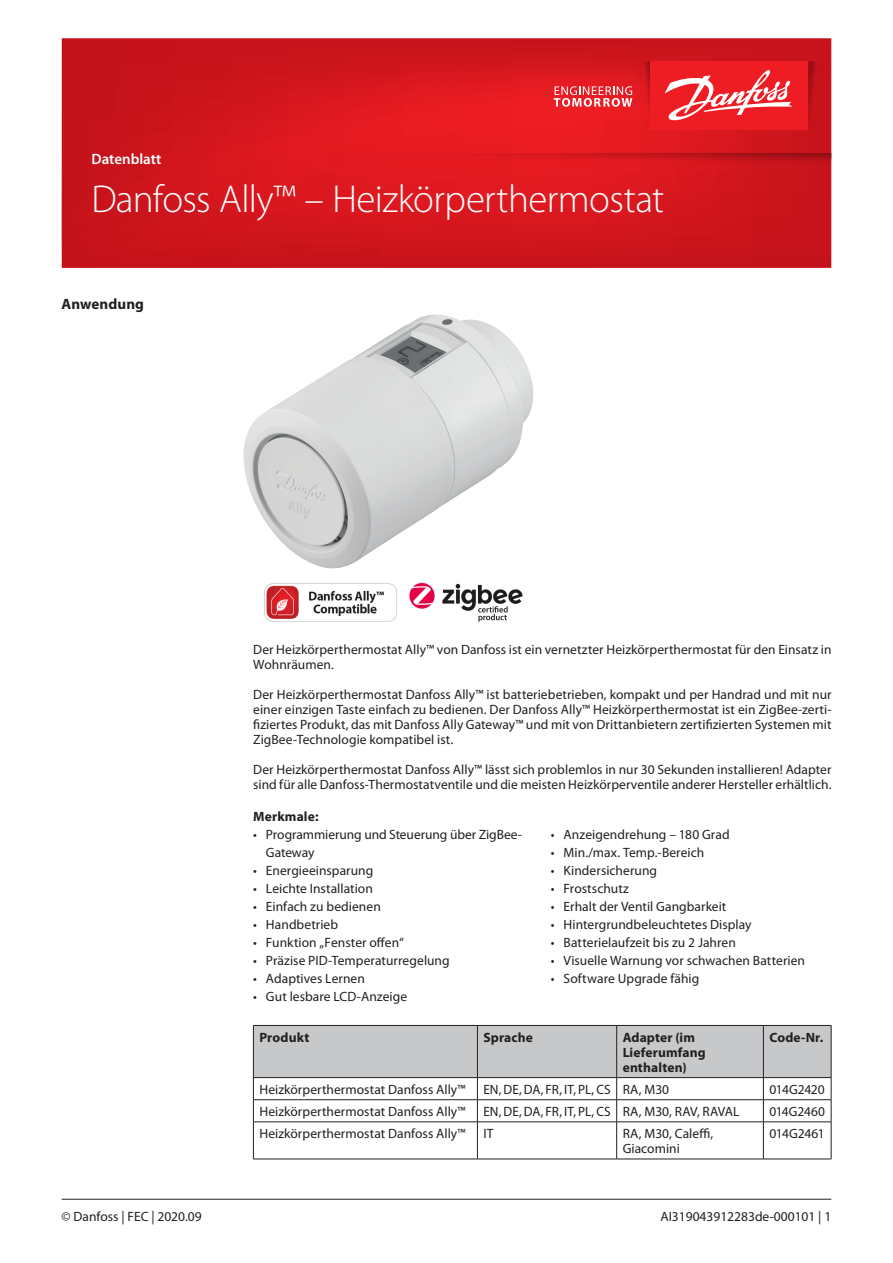
<style>
.page{position:relative;width:893px;height:1263px;background:#fff}
.page>*{position:absolute;margin:0;border:0;box-sizing:border-box;transform-origin:0 0}
.t1{font:300 39px "Myriad Pro";letter-spacing:-.015em;color:#fff}
.t2{font:600 15px "Myriad Pro";color:#fff}
.Body_copy{font:700 15px "Myriad Pro";letter-spacing:.005em;color:#231f20}
.Body_copy-2{font:13.5px/15px "Myriad Pro";letter-spacing:.005em;color:#231f20}
.Body_copy-3{font:700 13.5px/15px "Myriad Pro";letter-spacing:.01em;color:#231f20}
.Body_copy-4{font:13.5px "Myriad Pro";letter-spacing:-.025em;color:#231f20}
</style>
<div class="page">
<hr style="left:62px;top:1199px;width:769px;height:1px;background:#231f20">
<svg style="left:62px;top:38px;width:769px;height:230px;background:#d3161d"></svg>
<svg style="left:808px;top:61px;width:13px;height:69px"></svg>
<svg style="left:638px;top:61px;width:12px;height:69px"></svg>
<div style="left:650px;top:61px;width:158px;height:69px;background:#ee1d23"></div>
<svg style="left:554px;top:86px;width:78px;height:21px;background:#f0696d"></svg>
<svg style="left:664px;top:70px;width:129px;height:51px"></svg>
<svg style="left:334px;top:153px;width:497px;height:13px;background:#d4171d"></svg>
<img style="left:243px;top:314px;width:290px;height:255px">
<img style="left:264px;top:582px;width:259px;height:40px">
<svg style="left:253px;top:1025px;width:579px;height:97px"></svg>
<hr style="left:253px;top:1121px;width:224px;height:1px;background:#231f20">
<hr style="left:253px;top:1122px;width:1px;height:37px;background:#231f20">
<hr style="left:477px;top:1121px;width:140px;height:1px;background:#231f20">
<hr style="left:477px;top:1122px;width:1px;height:37px;background:#231f20">
<hr style="left:617px;top:1121px;width:146px;height:1px;background:#231f20">
<hr style="left:616px;top:1122px;width:1px;height:37px;background:#231f20">
<hr style="left:763px;top:1121px;width:68px;height:1px;background:#231f20">
<hr style="left:763px;top:1122px;width:1px;height:37px;background:#231f20">
<hr style="left:831px;top:1122px;width:1px;height:37px;background:#231f20">
<hr style="left:253px;top:1159px;width:224px;height:1px;background:#231f20">
<hr style="left:477px;top:1159px;width:140px;height:1px;background:#231f20">
<hr style="left:617px;top:1159px;width:146px;height:1px;background:#231f20">
<hr style="left:763px;top:1159px;width:68px;height:1px;background:#231f20">
<p class="t2" style="left:91px;top:151px;width:71px">Datenblatt</p>
<h1 class="t1" style="left:91px;top:178px;width:574px">Danfoss Ally™ – Heizkörperthermostat</h1>
<p class="Body_copy" style="left:62px;top:295px;width:84px">Anwendung</p>
<p class="Body_copy-2" style="left:253px;top:643px;width:580px">Der Heizkörperthermostat Ally™ von Danfoss ist ein vernetzter Heizkörperthermostat für den Einsatz in<br>Wohnräumen.</p>
<p class="Body_copy-2" style="left:253px;top:688px;width:580px;text-align:justify">Der Heizkörperthermostat Danfoss Ally™ ist batteriebetrieben, kompakt und per Handrad und mit nur einer einzigen Taste einfach zu bedienen. Der Danfoss Ally™ Heizkörperthermostat ist ein ZigBee-zerti&shy;fiziertes Produkt, das mit Danfoss Ally Gateway™ und mit von Drittanbietern zertifizierten Systemen mit ZigBee-Technologie kompatibel ist.</p>
<p class="Body_copy-2" style="left:253px;top:763px;width:580px">Der Heizkörperthermostat Danfoss Ally™ lässt sich problemlos in nur 30 Sekunden installieren! Adapter sind für alle Danfoss-Thermostatventile und die meisten Heizkörperventile anderer Hersteller erhältlich.</p>
<p class="Body_copy-3" style="left:253px;top:809px;width:67px">Merkmale:</p>
<p class="Body_copy-2" style="left:266px;top:825px;width:258px;line-height:18px;text-indent:-13px">• Programmierung und Steuerung über ZigBee-<br>Gateway</p>
<p class="Body_copy-2" style="left:253px;top:863px;width:122px">• Energieeinsparung</p>
<p class="Body_copy-2" style="left:253px;top:881px;width:121px">• Leichte Installation</p>
<p class="Body_copy-2" style="left:253px;top:899px;width:129px">• Einfach zu bedienen</p>
<p class="Body_copy-2" style="left:253px;top:917px;width:86px">• Handbetrieb</p>
<p class="Body_copy-2" style="left:253px;top:935px;width:152px">• Funktion „Fenster offen“</p>
<p class="Body_copy-2" style="left:253px;top:953px;width:198px">• Präzise PID-Temperaturregelung</p>
<p class="Body_copy-2" style="left:253px;top:971px;width:113px">• Adaptives Lernen</p>
<p class="Body_copy-2" style="left:253px;top:989px;width:155px">• Gut lesbare LCD-Anzeige</p>
<p class="Body_copy-2" style="left:551px;top:827px;width:180px">• Anzeigendrehung – 180 Grad</p>
<p class="Body_copy-2" style="left:551px;top:845px;width:155px">• Min./max. Temp.-Bereich</p>
<p class="Body_copy-2" style="left:551px;top:863px;width:108px">• Kindersicherung</p>
<p class="Body_copy-2" style="left:551px;top:881px;width:80px">• Frostschutz</p>
<p class="Body_copy-2" style="left:551px;top:899px;width:177px">• Erhalt der Ventil Gangbarkeit</p>
<p class="Body_copy-2" style="left:551px;top:917px;width:202px">• Hintergrundbeleuchtetes Display</p>
<p class="Body_copy-2" style="left:551px;top:935px;width:186px">• Batterielaufzeit bis zu 2 Jahren</p>
<p class="Body_copy-2" style="left:551px;top:953px;width:256px">• Visuelle Warnung vor schwachen Batterien</p>
<p class="Body_copy-2" style="left:551px;top:971px;width:150px">• Software Upgrade fähig</p>
<p class="Body_copy-3" style="left:259px;top:1030px;width:51px">Produkt</p>
<p class="Body_copy-3" style="left:483px;top:1030px;width:51px">Sprache</p>
<p class="Body_copy-3" style="left:623px;top:1030px;width:84px">Adapter (im<br>Lieferumfang enthalten)</p>
<p class="Body_copy-3" style="left:769px;top:1030px;width:55px">Code-Nr.</p>
<p class="Body_copy-2" style="left:259px;top:1082px;width:208px">Heizkörperthermostat Danfoss Ally™</p>
<p class="Body_copy-2" style="left:483px;top:1082px;width:129px">EN, DE, DA, FR, IT, PL, CS</p>
<p class="Body_copy-2" style="left:623px;top:1082px;width:48px">RA, M30</p>
<p class="Body_copy-4" style="left:769px;top:1082px;width:57px">014G2420</p>
<p class="Body_copy-2" style="left:259px;top:1104px;width:208px">Heizkörperthermostat Danfoss Ally™</p>
<p class="Body_copy-2" style="left:483px;top:1104px;width:129px">EN, DE, DA, FR, IT, PL, CS</p>
<p class="Body_copy-2" style="left:623px;top:1104px;width:118px">RA, M30, RAV, RAVAL</p>
<p class="Body_copy-2" style="left:769px;top:1104px;width:57px">014G2460</p>
<p class="Body_copy-2" style="left:259px;top:1126px;width:208px">Heizkörperthermostat Danfoss Ally™</p>
<p class="Body_copy-2" style="left:483px;top:1126px;width:12px">IT</p>
<p class="Body_copy-2" style="left:623px;top:1126px;width:92px">RA, M30, Caleffi,<br>Giacomini</p>
<p class="Body_copy-4" style="left:769px;top:1126px;width:57px">014G2461</p>
<p class="Body_copy-2" style="left:62px;top:1209px;width:142px">© Danfoss | FEC | 2020.09</p>
<p class="Body_copy-2" style="left:660px;top:1209px;width:172px">AI319043912283de-000101 | 1</p>
</div>
